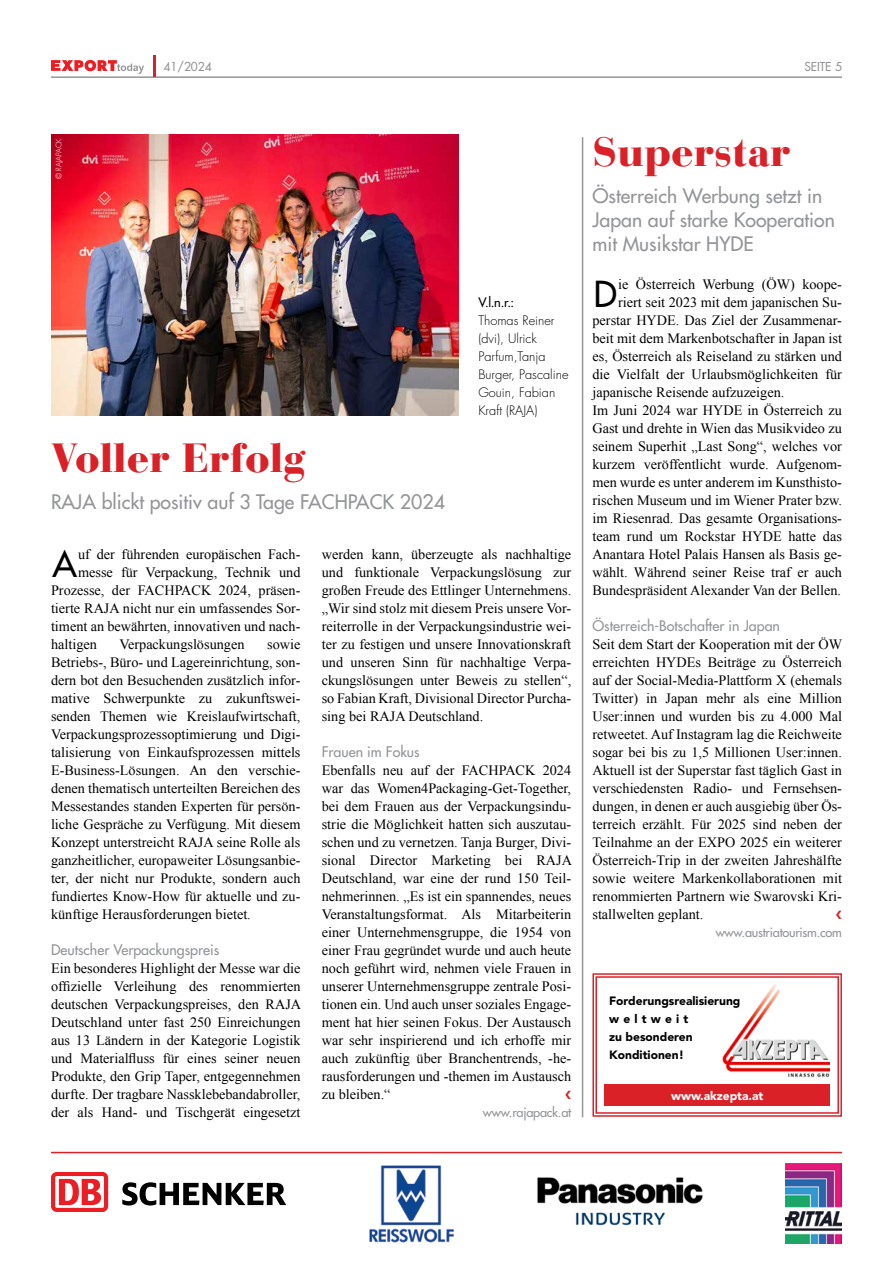
<style>
.page{position:relative;width:893px;height:1263px;background:#fff}
.page>*{position:absolute;margin:0;border:0;box-sizing:border-box;transform-origin:0 0}
.t1{font:900 40.5px "Bauer Bodoni Std";color:#da2128}
.t2{font:500 34.95px "Futura Std";color:#000}
.t3{font:500 19.5px/24px "Futura Std";color:#939598}
.t4{font:14.25px/18px "Times New Roman";color:#000;text-align:justify}
.t5{font:500 14.25px "Futura Std";color:#939598}
.t6{font:300 12.75px/18px "Futura Std";color:#000}
.t7{font:500 12.75px "Futura Std";letter-spacing:-.02em;color:#939598}
.t8{font:500 12.75px "Futura Std";color:#000}
.t9{font:900 12px/18px "Avenir LT Std";color:#000}
.t10{font:900 12px "Avenir LT Std";color:#fff}
.t11{font:500 12px "Futura Std";color:#939598}
.t12{font:300 7.5px "Futura Std";color:#fff}
</style>
<div class="page">
<hr style="left:51px;top:76px;width:791px;height:2px;background:#939598">
<hr style="left:153px;top:55px;width:2px;height:21px;background:#da2128">
<svg style="left:51px;top:60px;width:93px;height:14px"></svg>
<div style="left:51px;top:1172px;width:57px;height:40px;background:#ed1d24;border-radius:6px"></div>
<svg style="left:55px;top:1176px;width:49px;height:32px"></svg>
<svg style="left:59px;top:1179px;width:42px;height:26px"></svg>
<svg style="left:122px;top:1182px;width:164px;height:23px"></svg>
<img style="left:786px;top:1164px;width:56px;height:79px">
<img style="left:369px;top:1165px;width:85px;height:78px">
<hr style="left:51px;top:1152px;width:791px;height:1px;background:#da2128">
<img style="left:537px;top:1177px;width:166px;height:49px">
<img style="left:51px;top:135px;width:407px;height:280px">
<hr style="left:582px;top:137px;width:1px;height:980px;background:#939598">
<svg style="left:592px;top:973px;width:250px;height:144px"></svg>
<div style="left:595px;top:976px;width:244px;height:138px;border:1px solid #da2128"></div>
<img style="left:723px;top:984px;width:107px;height:94px">
<div style="left:604px;top:1084px;width:226px;height:22px;background:#da2128"></div>
<p class="t11" style="left:164px;top:59px;width:50px">41/2024</p>
<p class="t11" style="left:804px;top:59px;width:39px">SEITE 5</p>
<p class="t12" style="left:54px;top:179px;width:42px;rotate:-90deg">© RAJAPACK</p>
<h1 class="t1" style="left:51px;top:433px;width:256px">Voller Erfolg</h1>
<h3 class="t3" style="left:51px;top:489px;width:395px">RAJA blickt positiv auf 3 Tage FACHPACK 2024</h3>
<p class="t8" style="left:478px;top:294px;width:37px">V.l.n.r.:</p>
<p class="t6" style="left:478px;top:312px;width:92px">Thomas Reiner (dvi), Ulrick<br>Parfum,Tanja<br>Burger, Pascaline<br>Gouin, Fabian<br>Kraft (RAJA)</p>
<h2 class="t2" style="left:52px;top:542px;width:26px">A</h2>
<p class="t4" style="left:78px;top:545px;width:224px">uf der führenden europäischen Fach-</p>
<p class="t4" style="left:78px;top:563px;width:224px">messe für Verpackung, Technik und</p>
<p class="t4" style="left:51px;top:581px;width:251px">Prozesse, der FACHPACK 2024, präsen-</p>
<p class="t4" style="left:51px;top:599px;width:251px">tierte RAJA nicht nur ein umfassendes Sor-</p>
<p class="t4" style="left:51px;top:617px;width:251px">timent an bewährten, innovativen und nach-</p>
<p class="t4" style="left:51px;top:635px;width:47px">haltigen</p>
<p class="t4" style="left:119px;top:635px;width:127px">Verpackungslösungen</p>
<p class="t4" style="left:51px;top:635px;width:251px;text-indent:216px">sowie Betriebs-, Büro- und Lagereinrichtung, son&shy;dern bot den Besuchenden zusätzlich infor&shy;mative Schwerpunkte zu zukunftswei&shy;senden Themen wie Kreislaufwirtschaft, Verpackungsprozessoptimierung und Digi&shy;talisierung von Einkaufsprozessen mittels E-Business-Lösungen. An den verschie&shy;denen thematisch unterteilten Bereichen des Messestandes standen Experten für persön&shy;liche Gespräche zu Verfügung. Mit diesem Konzept unterstreicht RAJA seine Rolle als ganzheitlicher, europaweiter Lösungsanbie&shy;ter, der nicht nur Produkte, sondern auch fundiertes Know-How für aktuelle und zu&shy;künftige Herausforderungen bietet.</p>
<p class="t5" style="left:51px;top:941px;width:170px">Deutscher Verpackungspreis</p>
<p class="t4" style="left:51px;top:959px;width:252px">Ein besonderes Highlight der Messe war die offizielle Verleihung des renommierten deutschen Verpackungspreises, den RAJA Deutschland unter fast 250 Einreichungen aus 13 Ländern in der Kategorie Logistik und Materialfluss für eines seiner neuen Produkte, den Grip Taper, entgegennehmen durfte. Der tragbare Nassklebebandabroller, der als Hand- und Tischgerät eingesetzt</p>
<p class="t4" style="left:322px;top:545px;width:251px">werden kann, überzeugte als nachhaltige und funktionale Verpackungslösung zur großen Freude des Ettlinger Unternehmens. „Wir sind stolz mit diesem Preis unsere Vor&shy;reiterrolle in der Verpackungsindustrie wei&shy;ter zu festigen und unsere Innovationskraft und unseren Sinn für nachhaltige Verpa&shy;ckungslösungen unter Beweis zu stellen“, so Fabian Kraft, Divisional Director Purcha&shy;sing bei RAJA Deutschland.</p>
<p class="t5" style="left:322px;top:743px;width:99px">Frauen im Fokus</p>
<p class="t4" style="left:322px;top:761px;width:252px">Ebenfalls neu auf der FACHPACK 2024 war das Women4Packaging-Get-Together, bei dem Frauen aus der Verpackungsindu&shy;strie die Möglichkeit hatten sich auszutau&shy;schen und zu vernetzen. Tanja Burger, Divi&shy;sional Director Marketing bei RAJA Deutschland, war eine der rund 150 Teil&shy;nehmerinnen. „Es ist ein spannendes, neues Veranstaltungsformat. Als Mitarbeiterin einer Unternehmensgruppe, die 1954 von einer Frau gegründet wurde und auch heute noch geführt wird, nehmen viele Frauen in unserer Unternehmensgruppe zentrale Posi&shy;tionen ein. Und auch unser soziales Engage&shy;ment hat hier seinen Fokus. Der Austausch war sehr inspirierend und ich erhoffe mir auch zukünftig über Branchentrends, -he&shy;rausforderungen und -themen im Austausch zu bleiben.“</p>
<p class="t7" style="left:483px;top:1104px;width:90px">www.rajapack.at</p>
<h1 class="t1" style="left:592px;top:127px;width:200px">Superstar</h1>
<h3 class="t3" style="left:592px;top:183px;width:244px">Österreich Werbung setzt in<br>Japan auf starke Kooperation mit Musikstar HYDE</h3>
<h2 class="t2" style="left:594px;top:272px;width:25px">D</h2>
<p class="t4" style="left:618px;top:275px;width:225px">ie Österreich Werbung (ÖW) koope-</p>
<p class="t4" style="left:618px;top:293px;width:225px">riert seit 2023 mit dem japanischen Su-</p>
<p class="t4" style="left:592px;top:311px;width:251px">perstar HYDE. Das Ziel der Zusammenar-</p>
<p class="t4" style="left:592px;top:329px;width:251px">beit mit dem Markenbotschafter in Japan ist</p>
<p class="t4" style="left:592px;top:347px;width:251px">es, Österreich als Reiseland zu stärken und</p>
<p class="t4" style="left:592px;top:365px;width:251px">die Vielfalt der Urlaubsmöglichkeiten für</p>
<p class="t4" style="left:592px;top:383px;width:193px">japanische Reisende aufzuzeigen.</p>
<p class="t4" style="left:592px;top:401px;width:251px">Im Juni 2024 war HYDE in Österreich zu</p>
<p class="t4" style="left:592px;top:419px;width:251px">Gast und drehte in Wien das Musikvideo zu</p>
<p class="t4" style="left:592px;top:437px;width:251px">seinem Superhit „Last Song“, welches vor</p>
<p class="t4" style="left:592px;top:455px;width:251px">kurzem veröffentlicht wurde. Aufgenom-</p>
<p class="t4" style="left:592px;top:473px;width:251px">men wurde es unter anderem im Kunsthisto-</p>
<p class="t4" style="left:592px;top:491px;width:251px">rischen Museum und im Wiener Prater bzw.</p>
<p class="t4" style="left:592px;top:509px;width:251px">im Riesenrad. Das gesamte Organisations-</p>
<p class="t4" style="left:592px;top:527px;width:251px">team rund um Rockstar HYDE hatte das</p>
<p class="t4" style="left:592px;top:545px;width:251px">Anantara Hotel Palais Hansen als Basis ge-</p>
<p class="t4" style="left:592px;top:563px;width:251px">wählt. Während seiner Reise traf er auch</p>
<p class="t4" style="left:592px;top:581px;width:250px">Bundespräsident Alexander Van der Bellen.</p>
<p class="t5" style="left:592px;top:617px;width:189px">Österreich-Botschafter in Japan</p>
<p class="t4" style="left:592px;top:635px;width:251px">Seit dem Start der Kooperation mit der ÖW erreichten HYDEs Beiträge zu Österreich auf der Social-Media-Plattform X (ehemals Twitter) in Japan mehr als eine Million User:innen und wurden bis zu 4.000 Mal retweetet. Auf Instagram lag die Reichweite sogar bei bis zu 1,5 Millionen User:innen.<br>Aktuell ist der Superstar fast täglich Gast in verschiedensten Radio- und Fernsehsen&shy;dungen, in denen er auch ausgiebig über Ös&shy;terreich erzählt. Für 2025 sind neben der Teilnahme an der EXPO 2025 ein weiterer Österreich-Trip in der zweiten Jahreshälfte sowie weitere Markenkollaborationen mit renommierten Partnern wie Swarovski Kri&shy;stallwelten geplant.</p>
<p class="t7" style="left:716px;top:924px;width:128px">www.austriatourism.com</p>
<p class="t9" style="left:609px;top:991px;width:133px">Forderungsrealisierung weltweit<br>zu besonderen<br>Konditionen!</p>
<p class="t10" style="left:671px;top:1088px;width:94px">www.akzepta.at</p>
</div>
